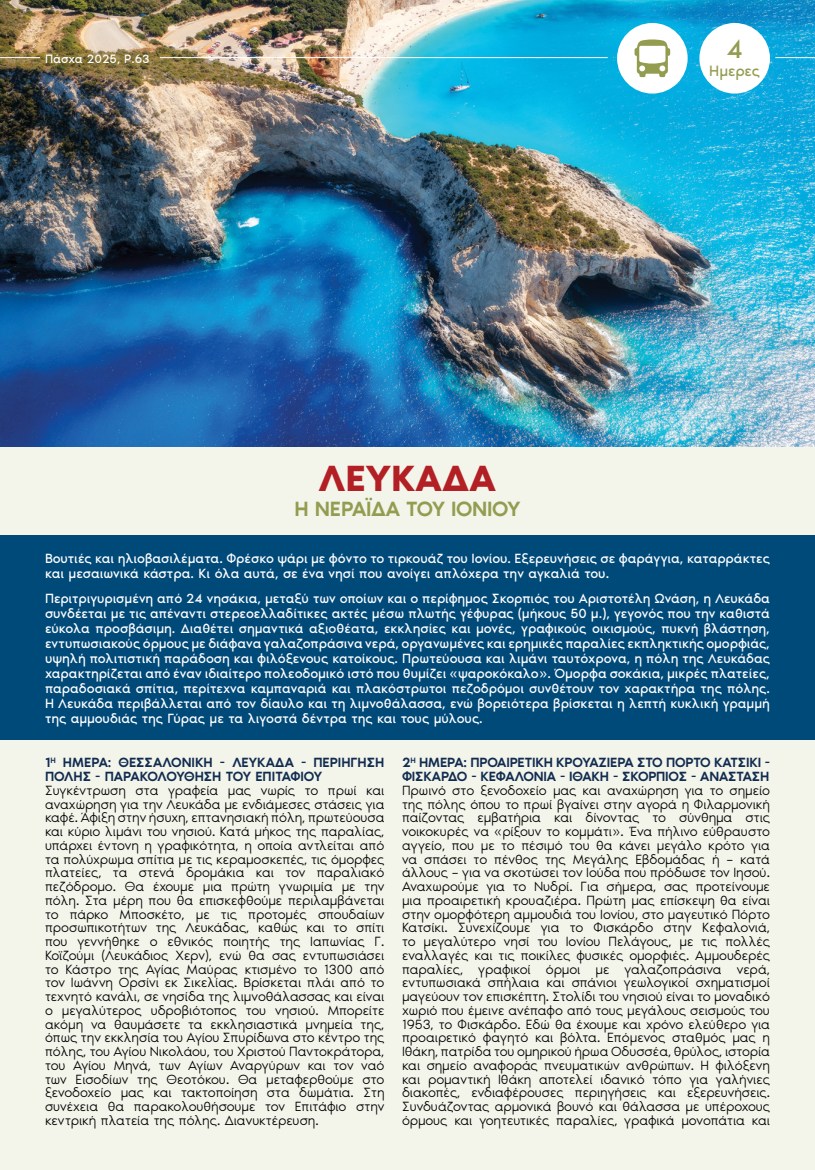
<style>
.page{position:relative;width:815px;height:1170px;background:#fff}
.page>*{position:absolute;margin:0;border:0;box-sizing:border-box;transform-origin:0 0}
.t1{font:600 37.5px "Noir Pro";color:#b21f24}
.t2{font:27.5px "Noir Pro";color:#949c50}
.t3{font:500 21.25px "Noir Pro";letter-spacing:-.015em;color:#949c50}
.t4{font:15.38px "Noir Pro";letter-spacing:-.01em;color:#949c50}
.t5{font:300 13.75px/13.8px "Noir Pro";letter-spacing:-.01em;color:#000;text-align:justify}
.t6{font:13.75px/15px "Noir Pro";letter-spacing:-.01em;color:#fff}
.t7{font:500 13.75px/13.8px "Noir Pro";letter-spacing:-.01em;color:#122c50}
.t8{font:12.5px "Noir Pro";color:#fff}
</style>
<div class="page">
<div style="left:0;top:0;width:815px;height:1169px;background:#f3f5eb"></div>
<img style="left:0;top:0;width:815px;height:446px">
<hr style="left:0;top:57px;width:40px;height:1px;background:#fff">
<hr style="left:160px;top:57px;width:448px;height:1px;background:#fff">
<div style="left:699px;top:23px;width:71px;height:71px;background:#fff;border-radius:50%"></div>
<div style="left:617px;top:23px;width:71px;height:71px;background:#fff;border-radius:50%"></div>
<div style="left:0;top:535px;width:815px;height:204px;background:#004a7a"></div>
<svg style="left:634px;top:39px;width:36px;height:38px"></svg>
<hr style="left:775px;top:57px;width:40px;height:1px;background:#fff">
<p class="t8" style="left:45px;top:49px;width:106px">Πάσχα 2025, P.63</p>
<h1 class="t1" style="left:319px;top:449px;width:178px">ΛΕΥΚΆΔΑ</h1>
<h3 class="t3" style="left:295px;top:491px;width:227px">Η ΝΕΡΆΙΔΑ ΤΟΥ ΙΟΝΊΟΥ</h3>
<h2 class="t2" style="left:726px;top:27px;width:18px">4</h2>
<p class="t4" style="left:709px;top:59px;width:52px">Ημερες</p>
<p class="t6" style="left:45px;top:549px;width:726px">Βουτιές και ηλιοβασιλέματα. Φρέσκο ψάρι με φόντο το τιρκουάζ του Ιονίου. Εξερευνήσεις σε φαράγγια, καταρράκτες και μεσαιωνικά κάστρα. Κι όλα αυτά, σε ένα νησί που ανοίγει απλόχερα την αγκαλιά του.</p>
<p class="t6" style="left:45px;top:589px;width:727px;text-align:justify">Περιτριγυρισμένη από 24 νησάκια, μεταξύ των οποίων και ο περίφημος Σκορπιός του Αριστοτέλη Ωνάση, η Λευκάδα συνδέεται με τις απέναντι στερεοελλαδίτικες ακτές μέσω πλωτής γέφυρας (μήκους 50 μ.), γεγονός που την καθιστά εύκολα προσβάσιμη. Διαθέτει σημαντικά αξιοθέατα, εκκλησίες και μονές, γραφικούς οικισμούς, πυκνή βλάστηση, εντυπωσιακούς όρμους με διάφανα γαλαζοπράσινα νερά, οργανωμένες και ερημικές παραλίες εκπληκτικής ομορφιάς, υψηλή πολιτιστική παράδοση και φιλόξενους κατοίκους. Πρωτεύουσα και λιμάνι ταυτόχρονα, η πόλη της Λευκάδας χαρακτηρίζεται από έναν ιδιαίτερο πολεοδομικό ιστό που θυμίζει «ψαροκόκαλο». Όμορφα σοκάκια, μικρές πλατείες, παραδοσιακά σπίτια, περίτεχνα καμπαναριά και πλακόστρωτοι πεζοδρόμοι συνθέτουν τον χαρακτήρα της πόλης.<br>Η Λευκάδα περιβάλλεται από τον δίαυλο και τη λιμνοθάλασσα, ενώ βορειότερα βρίσκεται η λεπτή κυκλική γραμμή της αμμουδιάς της Γύρας με τα λιγοστά δέντρα της και τους μύλους.</p>
<p class="t7" style="left:402px;top:754px;width:369px">2<sup>Η</sup> ΗΜΕΡΑ: ΠΡΟΑΙΡΕΤΙΚΉ ΚΡΟΥΑΖΙΈΡΑ ΣΤΟ ΠΌΡΤΟ ΚΑΤΣΊΚΙ -<br>ΦΙΣΚΆΡΔΟ - ΚΕΦΑΛΟΝΙΆ - ΙΘΆΚΗ - ΣΚΟΡΠΙΌΣ - ΑΝΆΣΤΑΣΗ</p>
<p class="t5" style="left:402px;top:782px;width:369px">Πρωινό στο ξενοδοχείο μας και αναχώρηση για το σημείο της πόλης όπου το πρωί βγαίνει στην αγορά η Φιλαρμονική παίζοντας εμβατήρια και δίνοντας το σύνθημα στις νοικοκυρές να «ρίξουν το κομμάτι». Ένα πήλινο εύθραυστο αγγείο, που με το πέσιμό του θα κάνει μεγάλο κρότο για να σπάσει το πένθος της Μεγάλης Εβδομάδας ή – κατά άλλους – για να σκοτώσει τον Ιούδα που πρόδωσε τον Ιησού.<br>Αναχωρούμε για το Νυδρί. Για σήμερα, σας προτείνουμε μια προαιρετική κρουαζιέρα. Πρώτη μας επίσκεψη θα είναι στην ομορφότερη αμμουδιά του Ιονίου, στο μαγευτικό Πόρτο Κατσίκι. Συνεχίζουμε για το Φισκάρδο στην Κεφαλονιά, το μεγαλύτερο νησί του Ιονίου Πελάγους, με τις πολλές εναλλαγές και τις ποικίλες φυσικές ομορφιές. Αμμουδερές παραλίες, γραφικοί όρμοι με γαλαζοπράσινα νερά, εντυπωσιακά σπήλαια και σπάνιοι γεωλογικοί σχηματισμοί μαγεύουν τον επισκέπτη. Στολίδι του νησιού είναι το μοναδικό χωριό που έμεινε ανέπαφο από τους μεγάλους σεισμούς του 1953, το Φισκάρδο. Εδώ θα έχουμε και χρόνο ελεύθερο για προαιρετικό φαγητό και βόλτα. Επόμενος σταθμός μας η Ιθάκη, πατρίδα του ομηρικού ήρωα Οδυσσέα, θρύλος, ιστορία και σημείο αναφοράς πνευματικών ανθρώπων. Η φιλόξενη και ρομαντική Ιθάκη αποτελεί ιδανικό τόπο για γαλήνιες διακοπές, ενδιαφέρουσες περιηγήσεις και εξερευνήσεις.<br>Συνδυάζοντας αρμονικά βουνό και θάλασσα με υπέροχους όρμους και γοητευτικές παραλίες, γραφικά μονοπάτια και</p>
<p class="t7" style="left:45px;top:754px;width:341px">1<sup>Η</sup> ΗΜΕΡΑ: ΘΕΣΣΑΛΟΝΊΚΗ - ΛΕΥΚΆΔΑ - ΠΕΡΙΉΓΗΣΗ<br>ΠΌΛΗΣ - ΠΑΡΑΚΟΛΟΎΘΗΣΗ ΤΟΥ ΕΠΙΤΑΦΊΟΥ</p>
<p class="t5" style="left:45px;top:782px;width:341px">Συγκέντρωση στα γραφεία μας νωρίς το πρωί και αναχώρηση για την Λευκάδα με ενδιάμεσες στάσεις για καφέ. Άφιξη στην ήσυχη, επτανησιακή πόλη, πρωτεύουσα και κύριο λιμάνι του νησιού. Κατά μήκος της παραλίας, υπάρχει έντονη η γραφικότητα, η οποία αντλείται από τα πολύχρωμα σπίτια με τις κεραμοσκεπές, τις όμορφες πλατείες, τα στενά δρομάκια και τον παραλιακό πεζόδρομο. Θα έχουμε μια πρώτη γνωριμία με την πόλη. Στα μέρη που θα επισκεφθούμε περιλαμβάνεται το πάρκο Μποσκέτο, με τις προτομές σπουδαίων προσωπικοτήτων της Λευκάδας, καθώς και το σπίτι που γεννήθηκε ο εθνικός ποιητής της Ιαπωνίας Γ.<br>Κοϊζούμι (Λευκάδιος Χερν), ενώ θα σας εντυπωσιάσει το Κάστρο της Αγίας Μαύρας κτισμένο το 1300 από τον Ιωάννη Ορσίνι εκ Σικελίας. Βρίσκεται πλάι από το τεχνητό κανάλι, σε νησίδα της λιμνοθάλασσας και είναι ο μεγαλύτερος υδροβιότοπος του νησιού. Μπορείτε ακόμη να θαυμάσετε τα εκκλησιαστικά μνημεία της, όπως την εκκλησία του Αγίου Σπυρίδωνα στο κέντρο της πόλης, του Αγίου Νικολάου, του Χριστού Παντοκράτορα, του Αγίου Μηνά, των Αγίων Αναργύρων και τον ναό των Εισοδίων της Θεοτόκου. Θα μεταφερθούμε στο ξενοδοχείο μας και τακτοποίηση στα δωμάτια. Στη συνέχεια θα παρακολουθήσουμε τον Επιτάφιο στην κεντρική πλατεία της πόλης. Διανυκτέρευση.</p>
</div>
